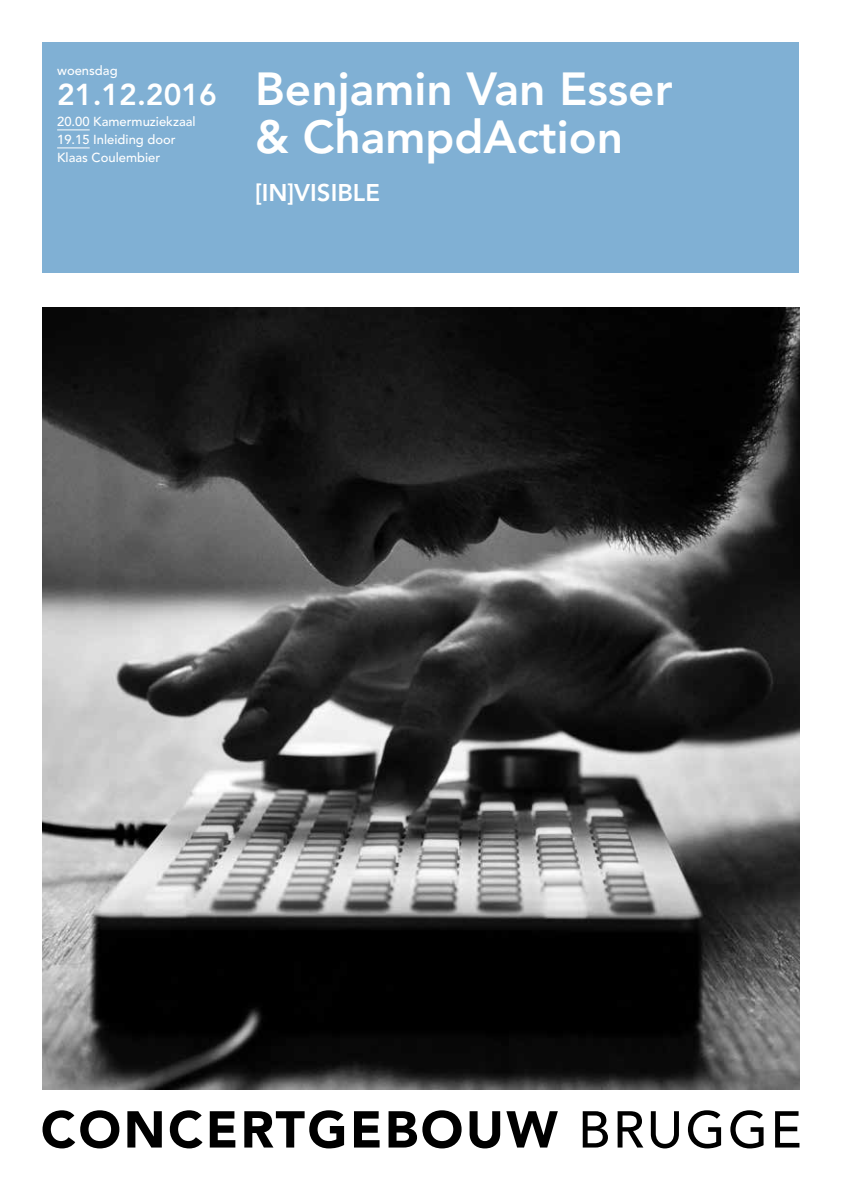
<style>
.page{position:relative;width:842px;height:1191px;background:#fff}
.page>*{position:absolute;margin:0;border:0;box-sizing:border-box;transform-origin:0 0}
.t1{font:800 46px/48px "Avenir LT Pro";color:#fff}
.t2{font:800 30px "Avenir LT Pro";color:#fff}
.t3{font:800 24px "Avenir LT Pro";color:#fff}
.t4{font:500 13px/18px "Avenir LT Pro";color:#fff}
</style>
<div class="page">
<div style="left:43px;top:43px;width:756px;height:230px;background:#80b0d4"></div>
<svg style="left:43px;top:1110px;width:76px;height:38px"></svg>
<svg style="left:127px;top:1111px;width:35px;height:36px"></svg>
<svg style="left:170px;top:1110px;width:33px;height:38px"></svg>
<svg style="left:210px;top:1111px;width:25px;height:36px"></svg>
<svg style="left:244px;top:1110px;width:100px;height:38px"></svg>
<svg style="left:354px;top:1111px;width:26px;height:36px"></svg>
<svg style="left:389px;top:1110px;width:73px;height:38px"></svg>
<svg style="left:470px;top:1111px;width:30px;height:37px"></svg>
<svg style="left:506px;top:1111px;width:52px;height:36px"></svg>
<svg style="left:583px;top:1111px;width:25px;height:36px"></svg>
<svg style="left:618px;top:1111px;width:25px;height:36px"></svg>
<svg style="left:651px;top:1111px;width:28px;height:37px"></svg>
<svg style="left:688px;top:1110px;width:33px;height:38px"></svg>
<svg style="left:730px;top:1110px;width:33px;height:38px"></svg>
<svg style="left:775px;top:1111px;width:24px;height:36px"></svg>
<img style="left:43px;top:308px;width:756px;height:781px">
<hr style="left:57px;top:130px;width:33px;height:1px;background:#fff">
<hr style="left:57px;top:148px;width:33px;height:1px;background:#fff">
<p class="t4" style="left:57px;top:62px;width:62px">woensdag</p>
<h2 class="t2" style="left:57px;top:77px;width:161px">21.12.2016</h2>
<p class="t4" style="left:57px;top:113px;width:140px">20.00 Kamermuziekzaal<br>19.15 Inleiding door<br>Klaas Coulembier</p>
<h1 class="t1" style="left:255px;top:65px;width:419px">Benjamin Van Esser &amp; ChampdAction</h1>
<h3 class="t3" style="left:255px;top:178px;width:126px">[IN]VISIBLE</h3>
</div>
